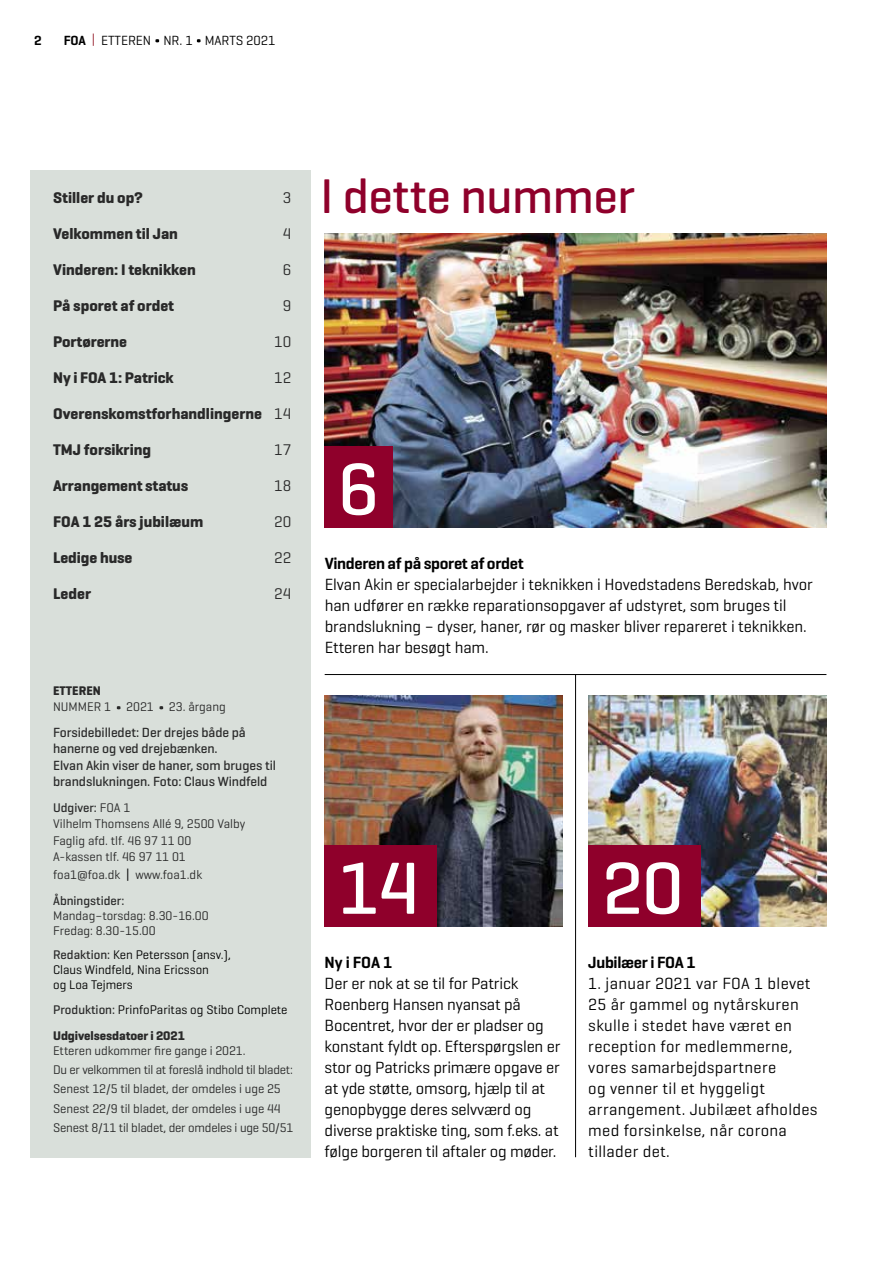
<style>
.page{position:relative;width:893px;height:1263px;background:#fff}
.page>*{position:absolute;margin:0;border:0;box-sizing:border-box;transform-origin:0 0}
.t1{font:500 75px "Geogrotesque";color:#fff}
.t2{font:500 49.5px "Geogrotesque";letter-spacing:-.01em;color:#8f002b}
.t3{font:16.5px/21px "Geogrotesque";letter-spacing:-.005em;color:#000}
.t4{font:16.5px/21px "Geogrotesque";letter-spacing:.02em;color:#000}
.t5{font:600 16.5px "Geogrotesque";letter-spacing:-.02em;color:#000}
.t6{font:700 15.75px "Geogrotesque";color:#292929}
.t7{font:15.75px "Geogrotesque";color:#292929}
.t8{font:500 13.5px/16.5px "Geogrotesque";letter-spacing:-.005em;color:#292929}
.t9{font:13.5px "Geogrotesque";letter-spacing:-.005em;color:#000}
.t10{font:600 13.5px "Geogrotesque";color:#000}
.t11{font:12.75px/19.2px "Geogrotesque";letter-spacing:-.005em;color:#292929}
.t12{font:12.75px/15px "Geogrotesque";color:#000}
.t13{font:700 12.75px "Geogrotesque";color:#292929}
.s1{font-weight:600}
.s2{color:#9b2834}
.s3{font-weight:400}
.s4{font-weight:500}
.s5{font-size:13.5px;color:#000}
.s6{font-weight:500;color:#292929}
.s7{font-weight:700;color:#292929}
</style>
<div class="page">
<svg style="left:155px;top:39px;width:4px;height:3px"></svg>
<svg style="left:197px;top:39px;width:4px;height:3px"></svg>
<img style="left:325px;top:233px;width:501px;height:294px">
<div style="left:30px;top:170px;width:280px;height:987px;background:#d9dfda"></div>
<hr style="left:575px;top:674px;width:1px;height:483px;background:#000">
<hr style="left:325px;top:674px;width:501px;height:1px;background:#000">
<div style="left:325px;top:446px;width:68px;height:81px;background:#8f002b"></div>
<img style="left:325px;top:695px;width:238px;height:231px">
<div style="left:325px;top:845px;width:112px;height:81px;background:#8f002b"></div>
<img style="left:588px;top:695px;width:238px;height:231px">
<div style="left:588px;top:845px;width:113px;height:81px;background:#8f002b"></div>
<p class="t10" style="left:34px;top:32px;width:9px">2</p>
<p class="t9" style="left:64px;top:32px;width:213px"><span class="s1">FOA</span> <span class="s2">|</span> ETTEREN NR. 1 MARTS 2021</p>
<p class="t6" style="left:53px;top:188px;width:92px">Stiller du op?</p>
<p class="t7" style="left:283px;top:188px;width:10px">3</p>
<p class="t6" style="left:53px;top:224px;width:126px">Velkommen til Jan</p>
<p class="t7" style="left:283px;top:224px;width:10px">4</p>
<p class="t6" style="left:53px;top:260px;width:144px">Vinderen: I teknikken</p>
<p class="t7" style="left:283px;top:260px;width:10px">6</p>
<p class="t6" style="left:53px;top:296px;width:123px">På sporet af ordet</p>
<p class="t7" style="left:283px;top:296px;width:10px">9</p>
<p class="t6" style="left:53px;top:332px;width:75px">Portørerne</p>
<p class="t7" style="left:274px;top:332px;width:19px">10</p>
<p class="t6" style="left:53px;top:368px;width:122px">Ny i FOA 1: Patrick</p>
<p class="t7" style="left:274px;top:368px;width:19px">12</p>
<p class="t6" style="left:53px;top:404px;width:240px">Overenskomstforhandlingerne <span class="s3">14</span></p>
<p class="t6" style="left:53px;top:440px;width:99px">TMJ forsikring</p>
<p class="t7" style="left:274px;top:440px;width:19px">17</p>
<p class="t6" style="left:53px;top:476px;width:137px">Arrangement status</p>
<p class="t7" style="left:274px;top:476px;width:19px">18</p>
<p class="t6" style="left:53px;top:512px;width:152px">FOA 1 25 års jubilæum</p>
<p class="t7" style="left:274px;top:512px;width:19px">20</p>
<p class="t6" style="left:53px;top:548px;width:81px">Ledige huse</p>
<p class="t7" style="left:274px;top:548px;width:19px">22</p>
<p class="t6" style="left:53px;top:584px;width:39px">Leder</p>
<p class="t7" style="left:274px;top:584px;width:19px">24</p>
<p class="t13" style="left:53px;top:683px;width:49px">ETTEREN</p>
<p class="t11" style="left:53px;top:697px;width:174px">NUMMER 1 2021 23. årgang</p>
<p class="t8" style="left:53px;top:724px;width:224px">Forsidebilledet: Der drejes både på hanerne og ved drejebænken.<br>Elvan Akin viser de haner, som bruges til brandslukningen. Foto: Claus Windfeld</p>
<p class="t11" style="left:53px;top:799px;width:194px;line-height:16.5px"><span class="s4">Udgiver:</span> FOA 1<br>Vilhelm Thomsens Allé 9, 2500 Valby<br>Faglig afd. tlf. 46 97 11 00<br>A- kassen tlf. 46 97 11 01</p>
<p class="t11" style="left:53px;top:862px;width:151px;line-height:25.5px">foa1@foa.dk <span class="s5">|</span> www.foa1.dk<br><span class="s4">Åbningstider:</span></p>
<p class="t11" style="left:53px;top:908px;width:157px;line-height:15px">Mandag–torsdag: 8.30-16.00<br>Fredag: 8.30-15.00</p>
<p class="t12" style="left:53px;top:947px;width:179px"><span class="s6">Redaktion:</span> Ken Petersson (ansv.),<br>Claus Windfeld, Nina Ericsson<br>og Loa Tejmers</p>
<p class="t12" style="left:53px;top:997px;width:236px;line-height:25.5px"><span class="s6">Produktion:</span> PrinfoParitas og Stibo Complete<br><span class="s7">Udgivelsesdatoer i 2021</span></p>
<p class="t11" style="left:53px;top:1041px;width:242px">Etteren udkommer fire gange i 2021.<br>Du er velkommen til at foreslå indhold til bladet:<br>Senest 12/5 til bladet, der omdeles i uge 25<br>Senest 22/9 til bladet, der omdeles i uge 44<br>Senest 8/11 til bladet, der omdeles i uge 50/51</p>
<h2 class="t2" style="left:320px;top:165px;width:316px">I dette nummer</h2>
<h1 class="t1" style="left:338px;top:442px;width:43px">6</h1>
<p class="t5" style="left:325px;top:553px;width:200px">Vinderen af på sporet af ordet</p>
<p class="t3" style="left:325px;top:574px;width:490px">Elvan Akin er specialarbejder i teknikken i Hovedstadens Beredskab, hvor han udfører en række reparationsopgaver af udstyret, som bruges til brandslukning – dyser, haner, rør og masker bliver repareret i teknikken.<br>Etteren har besøgt ham.</p>
<h1 class="t1" style="left:338px;top:841px;width:83px">14</h1>
<p class="t5" style="left:325px;top:952px;width:69px">Ny i FOA 1</p>
<p class="t3" style="left:325px;top:972px;width:237px">Der er nok at se til for Patrick Roenberg Hansen nyansat på Bocentret, hvor der er pladser og konstant fyldt op. Efterspørgslen er stor og Patricks primære opgave er at yde støtte, omsorg, hjælp til at genopbygge deres selvværd og diverse praktiske ting, som f.eks. at følge borgeren til aftaler og møder.</p>
<h1 class="t1" style="left:602px;top:841px;width:83px">20</h1>
<p class="t5" style="left:588px;top:952px;width:109px">Jubilæer i FOA 1</p>
<p class="t4" style="left:588px;top:972px;width:231px">1. januar 2021 var FOA 1 blevet<br>25 år gammel og nytårskuren skulle i stedet have været en reception for medlemmerne, vores samarbejdspartnere<br>og venner til et hyggeligt arrangement. Jubilæet afholdes med forsinkelse, når corona tillader det.</p>
</div>
